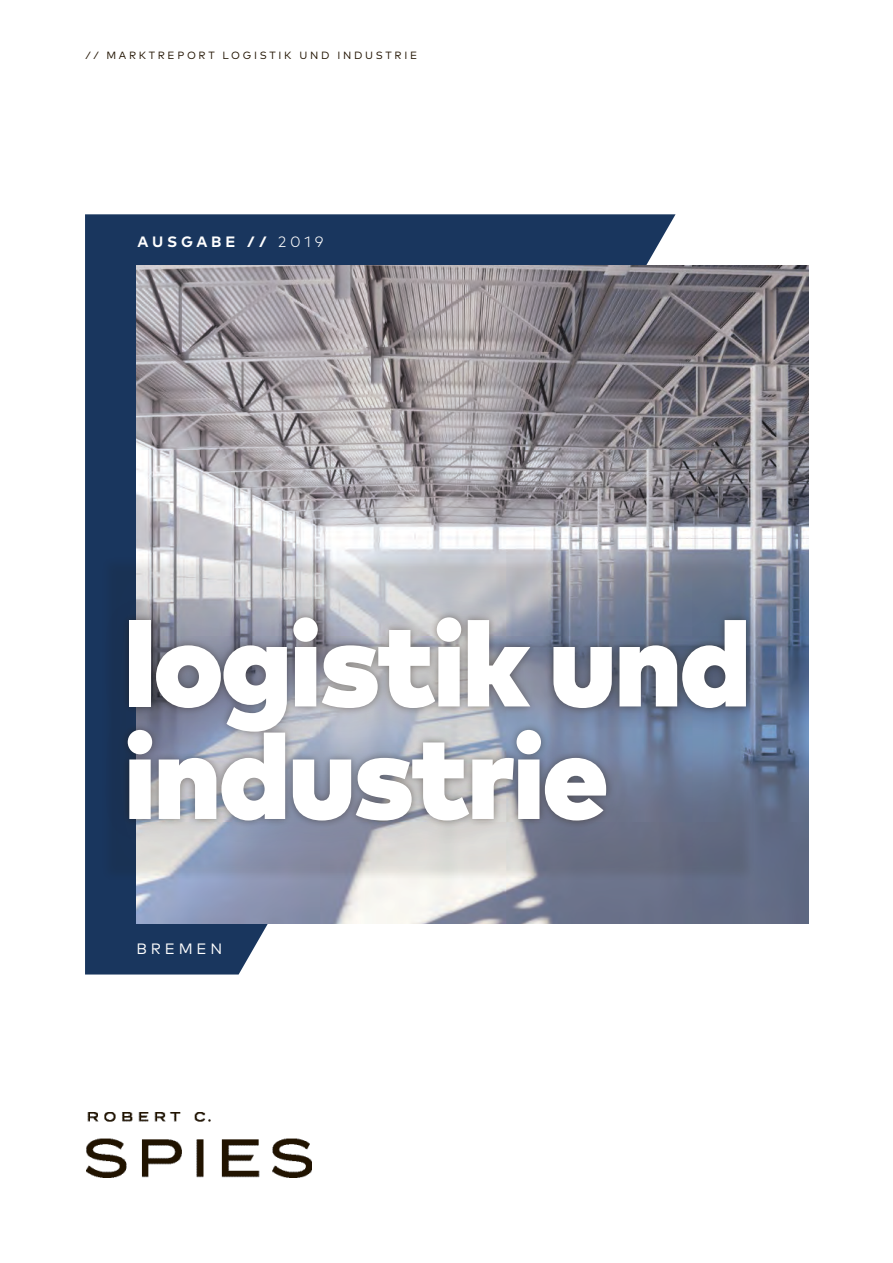
<style>
.page{position:relative;width:893px;height:1263px;background:#fff}
.page>*{position:absolute;margin:0;border:0;box-sizing:border-box;transform-origin:0 0}
.t1{font:900 120px/112.5px "Mark Pro";letter-spacing:-.02em;color:#fff}
.t2{font:700 15px "Mark Pro";letter-spacing:.255em;color:#fff}
.t3{font:15px "Mark Pro";letter-spacing:.255em;color:#fff}
.Kapitel{font:10.5px "Mark Pro";letter-spacing:.255em;color:#211300}
.s1{font-weight:300}
</style>
<div class="page">
<svg style="left:85px;top:214px;width:591px;height:760px;fill:#19365e"></svg>
<img style="left:136px;top:265px;width:672px;height:658px">
<img style="left:86px;top:1113px;width:226px;height:65px">
<div style="left:101px;top:556px;width:654px;height:326px;background:#211300;opacity:.5"></div>
<svg style="left:108px;top:563px;width:639px;height:311px;background:#a2a5b1"></svg>
<div style="left:98px;top:588px;width:679px;height:263px;background:#211300;opacity:.1"></div>
<p class="Kapitel" style="left:85px;top:48px;width:334px">// MARKTREPORT LOGISTIK UND INDUSTRIE</p>
<p class="t2" style="left:138px;top:230px;width:187px">AUSGABE // <span class="s1">2019</span></p>
<p class="t1" style="left:124px;top:598px;width:628px">logistik und industrie</p>
<p class="t3" style="left:136px;top:937px;width:87px">BREMEN</p>
</div>
